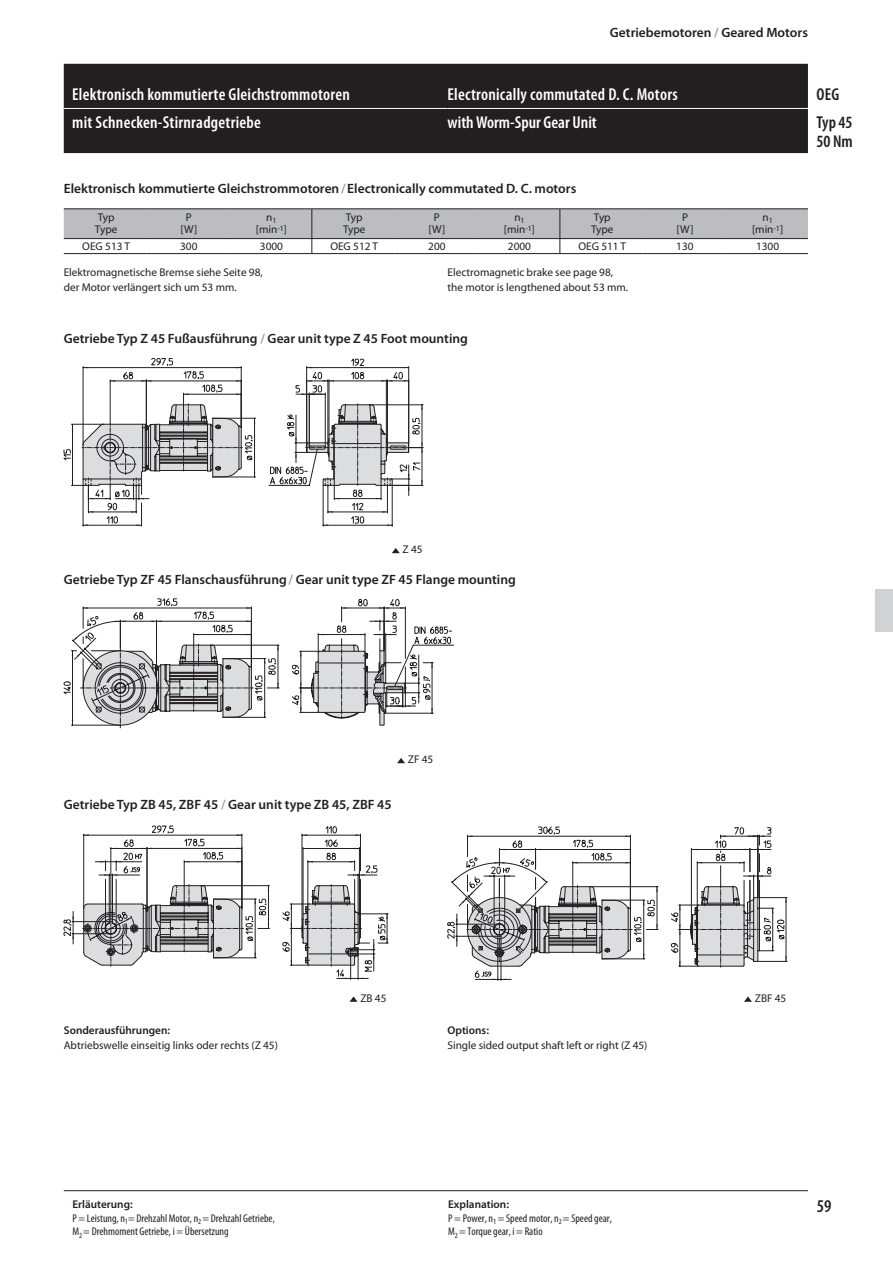
<style>
.page{position:relative;width:893px;height:1263px;background:#fff}
.page>*{position:absolute;margin:0;border:0;box-sizing:border-box;transform-origin:0 0}
.t1{font:600 condensed 18px "Myriad Pro";color:#231f20}
.t2{font:600 condensed 17.25px "Myriad Pro";letter-spacing:.015em;color:#fff}
.t3{font:600 condensed 17.25px/18.8px "Myriad Pro";color:#231f20}
.t4{font:600 13.5px "Myriad Pro";color:#231f20}
.t5{font:11.25px/12.8px "Myriad Pro";color:#231f20;text-align:center}
.t6{font:condensed 11.25px/13.5px "Myriad Pro";color:#231f20}
.t7{font:600 11.25px "Myriad Pro";color:#231f20}
.s1{color:#939598}
.s2{font-weight:600;font-stretch:normal}
</style>
<div class="page">
<svg style="left:64px;top:358px;width:359px;height:168px"></svg>
<svg style="left:64px;top:599px;width:390px;height:129px"></svg>
<svg style="left:64px;top:826px;width:324px;height:154px"></svg>
<svg style="left:448px;top:827px;width:339px;height:154px"></svg>
<hr style="left:64px;top:1190px;width:744px;height:1px;background:#231f20">
<svg style="left:64px;top:209px;width:744px;height:44px"></svg>
<hr style="left:64px;top:253px;width:82px;height:1px;background:#231f20">
<hr style="left:146px;top:253px;width:83px;height:1px;background:#231f20">
<hr style="left:229px;top:253px;width:83px;height:1px;background:#231f20">
<hr style="left:312px;top:253px;width:82px;height:1px;background:#231f20">
<hr style="left:394px;top:253px;width:83px;height:1px;background:#231f20">
<hr style="left:477px;top:253px;width:83px;height:1px;background:#231f20">
<hr style="left:560px;top:253px;width:83px;height:1px;background:#231f20">
<hr style="left:643px;top:253px;width:82px;height:1px;background:#231f20">
<hr style="left:725px;top:253px;width:83px;height:1px;background:#231f20">
<div style="left:876px;top:590px;width:17px;height:42px;background:#d1d2d4"></div>
<svg style="left:392px;top:548px;width:8px;height:5px"></svg>
<svg style="left:350px;top:996px;width:8px;height:6px"></svg>
<svg style="left:744px;top:996px;width:8px;height:6px"></svg>
<svg style="left:397px;top:758px;width:8px;height:5px"></svg>
<div style="left:64px;top:64px;width:744px;height:89px;background:#231f20"></div>
<hr style="left:64px;top:108px;width:384px;height:1px;background:#fff">
<hr style="left:448px;top:108px;width:360px;height:1px;background:#fff">
<p class="t4" style="left:610px;top:25px;width:200px">Getriebemotoren <span class="s1">/</span> Geared Motors</p>
<h2 class="t2" style="left:72px;top:85px;width:279px">Elektronisch kommutierte Gleichstrommotoren</h2>
<h2 class="t2" style="left:448px;top:85px;width:232px">Electronically commutated D. C. Motors</h2>
<h2 class="t3" style="left:816px;top:85px;width:24px">OEG</h2>
<h2 class="t2" style="left:72px;top:113px;width:190px">mit Schnecken-Stirnradgetriebe</h2>
<h2 class="t2" style="left:448px;top:113px;width:151px">with Worm-Spur Gear Unit</h2>
<h2 class="t3" style="left:816px;top:113px;width:38px">Typ 45<br>50 Nm</h2>
<p class="t4" style="left:64px;top:181px;width:514px">Elektronisch kommutierte Gleichstrommotoren<span class="s1">/</span>Electronically commutated D. C. motors</p>
<p class="t5" style="left:95px;top:211px;width:24px;text-align:left">Typ<br>Type</p>
<p class="t5" style="left:180px;top:211px;width:19px">P [W]</p>
<p class="t5" style="left:256px;top:211px;width:33px">n<sub>1 </sub>[min<sup>-1</sup>]</p>
<p class="t5" style="left:343px;top:211px;width:24px;text-align:left">Typ<br>Type</p>
<p class="t5" style="left:428px;top:211px;width:19px">P [W]</p>
<p class="t5" style="left:504px;top:211px;width:33px">n<sub>1 </sub>[min<sup>-1</sup>]</p>
<p class="t5" style="left:591px;top:211px;width:24px;text-align:left">Typ<br>Type</p>
<p class="t5" style="left:676px;top:211px;width:19px">P [W]</p>
<p class="t5" style="left:752px;top:211px;width:33px">n<sub>1 </sub>[min<sup>-1</sup>]</p>
<p class="t5" style="left:82px;top:240px;width:49px">OEG 513 T</p>
<p class="t5" style="left:180px;top:240px;width:19px">300</p>
<p class="t5" style="left:260px;top:240px;width:25px">3000</p>
<p class="t5" style="left:330px;top:240px;width:49px">OEG 512 T</p>
<p class="t5" style="left:428px;top:240px;width:19px">200</p>
<p class="t5" style="left:508px;top:240px;width:25px">2000</p>
<p class="t5" style="left:578px;top:240px;width:49px">OEG 511 T</p>
<p class="t5" style="left:676px;top:240px;width:19px">130</p>
<p class="t5" style="left:756px;top:240px;width:25px">1300</p>
<p class="t5" style="left:64px;top:265px;width:200px;line-height:15px;text-align:left">Elektromagnetische Bremse siehe Seite 98, der Motor verlängert sich um 53 mm.</p>
<p class="t5" style="left:448px;top:265px;width:182px;line-height:15px;text-align:left">Electromagnetic brake see page 98, the motor is lengthened about 53 mm.</p>
<p class="t4" style="left:64px;top:331px;width:406px">Getriebe Typ Z 45 Fußausführung <span class="s1">/</span> Gear unit type Z 45 Foot mounting</p>
<p class="t5" style="left:403px;top:543px;width:22px">Z 45</p>
<p class="t4" style="left:64px;top:572px;width:454px">Getriebe Typ ZF 45 Flanschausführung<span class="s1">/</span> Gear unit type ZF 45 Flange mounting</p>
<p class="t4" style="left:64px;top:797px;width:329px">Getriebe Typ ZB 45, ZBF 45 <span class="s1">/</span> Gear unit type ZB 45, ZBF 45</p>
<p class="t5" style="left:408px;top:753px;width:27px">ZF 45</p>
<p class="t7" style="left:64px;top:1024px;width:108px">Sonderausführungen:</p>
<p class="t5" style="left:64px;top:1039px;width:216px">Abtriebswelle einseitig links oder rechts (Z 45)</p>
<p class="t5" style="left:360px;top:992px;width:28px">ZB 45</p>
<p class="t5" style="left:755px;top:992px;width:33px">ZBF 45</p>
<p class="t7" style="left:447px;top:1024px;width:43px">Options:</p>
<p class="t5" style="left:447px;top:1039px;width:201px">Single sided output shaft left or right (Z 45)</p>
<p class="t6" style="left:72px;top:1198px;width:204px"><span class="s2">Erläuterung:<br></span>P = Leistung, n<sub>1</sub>= Drehzahl Motor, n<sub>2</sub> = Drehzahl Getriebe,<br>M<sub>2</sub> = Drehmoment Getriebe, i = Übersetzung</p>
<p class="t6" style="left:448px;top:1198px;width:165px"><span class="s2">Explanation:<br></span>P = Power, n<sub>1</sub> = Speed motor, n<sub>2</sub> = Speed gear,<br>M<sub>2</sub> = Torque gear, i = Ratio</p>
<h1 class="t1" style="left:817px;top:1196px;width:16px">59</h1>
</div>
